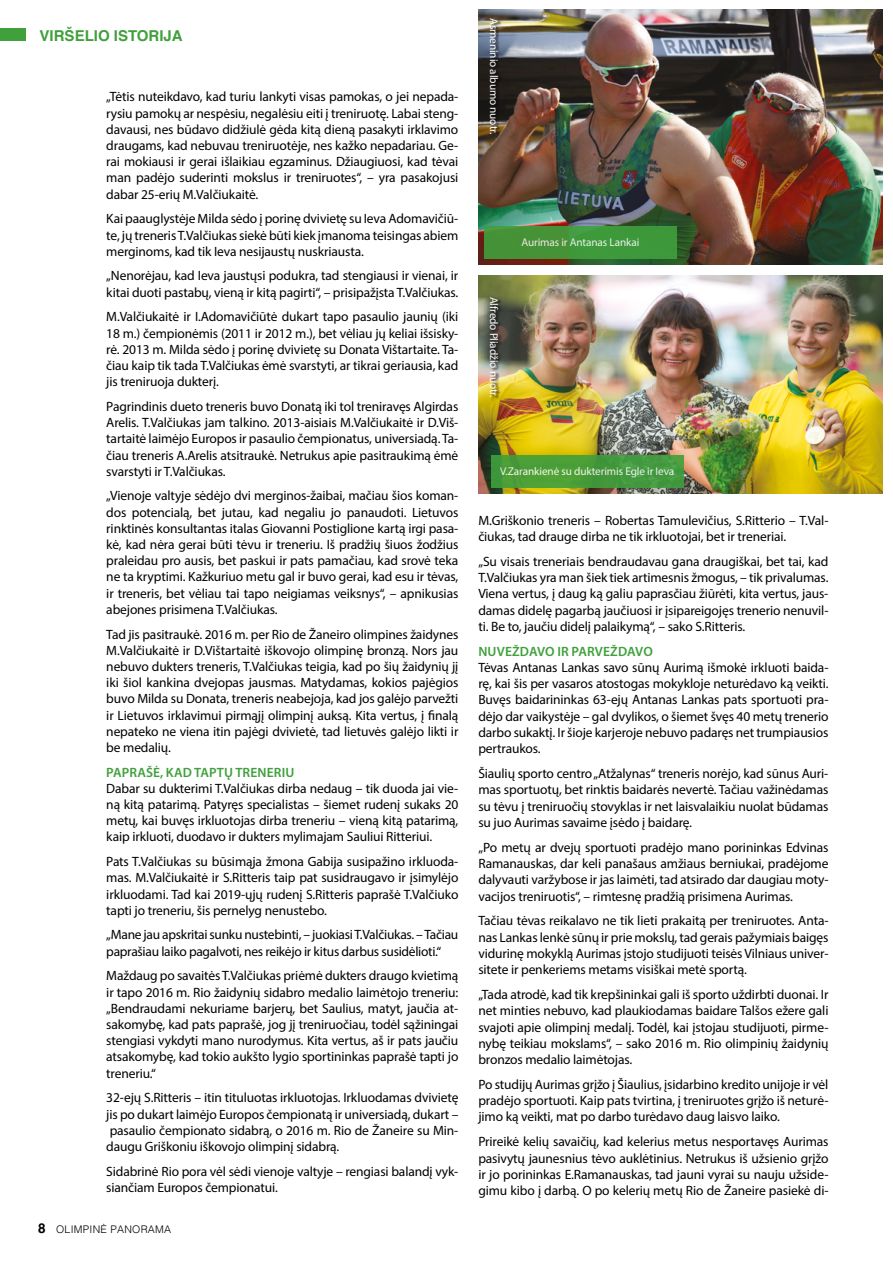
<style>
.page{position:relative;width:893px;height:1263px;background:#fff}
.page>*{position:absolute;margin:0;border:0;box-sizing:border-box;transform-origin:0 0}
.t1{font:700 15px "Helvetica";color:#40a03c}
.t2{font:13.5px/16.2px "Myriad Pro";letter-spacing:-.01em;color:#000;text-align:justify}
.t3{font:600 13.5px "Myriad Pro";letter-spacing:.01em;color:#40a03c}
.t4{font:11.25px "Myriad Pro";letter-spacing:-.01em;color:#fff}
.t5{font:300 10.5px "Helvetica";letter-spacing:.025em;color:#000}
.s1{font-weight:700;font-size:13.5px}
</style>
<div class="page">
<div style="left:0;top:28px;width:26px;height:13px;background:#40a03c"></div>
<img style="left:478px;top:9px;width:404px;height:256px">
<div style="left:490px;top:18px;width:11px;height:119px;background:#000;opacity:.75"></div>
<img style="left:478px;top:275px;width:404px;height:219px">
<div style="left:490px;top:297px;width:11px;height:104px;background:#000;opacity:.75"></div>
<div style="left:484px;top:226px;width:193px;height:32px;background:#3e9839"></div>
<div style="left:491px;top:455px;width:193px;height:32px;background:#489d39"></div>
<p class="t1" style="left:40px;top:24px;width:145px">VIRŠELIO ISTORIJA</p>
<p class="t4" style="left:501px;top:18px;width:118px;rotate:90deg">Asmeninio albumo nuotr.</p>
<p class="t2" style="left:106px;top:89px;width:354px">„Tėtis nuteikdavo, kad turiu lankyti visas pamokas, o jei nepada&shy;rysiu pamokų ar nespėsiu, negalėsiu eiti į treniruotę. Labai steng&shy;davausi, nes būdavo didžiulė gėda kitą dieną pasakyti irklavimo draugams, kad nebuvau treniruotėje, nes kažko nepadariau. Ge&shy;rai mokiausi ir gerai išlaikiau egzaminus. Džiaugiuosi, kad tėvai man padėjo suderinti mokslus ir treniruotes“, – yra pasakojusi dabar 25-erių M.Valčiukaitė.</p>
<p class="t2" style="left:106px;top:210px;width:354px">Kai paauglystėje Milda sėdo į porinę dvivietę su Ieva Adomavičiū&shy;te, jų treneris T.Valčiukas siekė būti kiek įmanoma teisingas abiem merginoms, kad tik Ieva nesijaustų nuskriausta.</p>
<p class="t2" style="left:106px;top:268px;width:354px">„Nenorėjau, kad Ieva jaustųsi podukra, tad stengiausi ir vienai, ir kitai duoti pastabų, vieną ir kitą pagirti“, – prisipažįsta T.Valčiukas.</p>
<p class="t2" style="left:106px;top:308px;width:354px">M.Valčiukaitė ir I.Adomavičiūtė dukart tapo pasaulio jaunių (iki 18 m.) čempionėmis (2011 ir 2012 m.), bet vėliau jų keliai išsisky&shy;rė. 2013 m. Milda sėdo į porinę dvivietę su Donata Vištartaite. Ta&shy;čiau kaip tik tada T.Valčiukas ėmė svarstyti, ar tikrai geriausia, kad jis treniruoja dukterį.</p>
<p class="t2" style="left:106px;top:398px;width:354px">Pagrindinis dueto treneris buvo Donatą iki tol treniravęs Algirdas Arelis. T.Valčiukas jam talkino. 2013-aisiais M.Valčiukaitė ir D.Viš&shy;tartaitė laimėjo Europos ir pasaulio čempionatus, universiadą. Ta&shy;čiau treneris A.Arelis atsitraukė. Netrukus apie pasitraukimą ėmė svarstyti ir T.Valčiukas.</p>
<p class="t2" style="left:106px;top:488px;width:354px">„Vienoje valtyje sėdėjo dvi merginos-žaibai, mačiau šios koman&shy;dos potencialą, bet jutau, kad negaliu jo panaudoti. Lietuvos rinktinės konsultantas italas Giovanni Postiglione kartą irgi pasa&shy;kė, kad nėra gerai būti tėvu ir treneriu. Iš pradžių šiuos žodžius praleidau pro ausis, bet paskui ir pats pamačiau, kad srovė teka ne ta kryptimi. Kažkuriuo metu gal ir buvo gerai, kad esu ir tėvas, ir treneris, bet vėliau tai tapo neigiamas veiksnys“, – apnikusias abejones prisimena T.Valčiukas.</p>
<p class="t2" style="left:106px;top:626px;width:354px">Tad jis pasitraukė. 2016 m. per Rio de Žaneiro olimpines žaidynes M.Valčiukaitė ir D.Vištartaitė iškovojo olimpinę bronzą. Nors jau nebuvo dukters treneris, T.Valčiukas teigia, kad po šių žaidynių jį iki šiol kankina dvejopas jausmas. Matydamas, kokios pajėgios buvo Milda su Donata, treneris neabejoja, kad jos galėjo parvežti ir Lietuvos irklavimui pirmąjį olimpinį auksą. Kita vertus, į finalą nepateko ne viena itin pajėgi dvivietė, tad lietuvės galėjo likti ir be medalių.</p>
<p class="t3" style="left:106px;top:763px;width:190px">PAPRAŠĖ, KAD TAPTŲ TRENERIU</p>
<p class="t2" style="left:106px;top:780px;width:354px">Dabar su dukterimi T.Valčiukas dirba nedaug – tik duoda jai vie&shy;ną kitą patarimą. Patyręs specialistas – šiemet rudenį sukaks 20 metų, kai buvęs irkluotojas dirba treneriu – vieną kitą patarimą, kaip irkluoti, duodavo ir dukters mylimajam Sauliui Ritteriui.</p>
<p class="t2" style="left:106px;top:853px;width:354px">Pats T.Valčiukas su būsimąja žmona Gabija susipažino irkluoda&shy;mas. M.Valčiukaitė ir S.Ritteris taip pat susidraugavo ir įsimylėjo irkluodami. Tad kai 2019-ųjų rudenį S.Ritteris paprašė T.Valčiuko tapti jo treneriu, šis pernelyg nenustebo.</p>
<p class="t2" style="left:106px;top:927px;width:354px">„Mane jau apskritai sunku nustebinti, – juokiasi T.Valčiukas. – Tačiau paprašiau laiko pagalvoti, nes reikėjo ir kitus darbus susidėlioti.“</p>
<p class="t2" style="left:106px;top:967px;width:354px">Maždaug po savaitės T.Valčiukas priėmė dukters draugo kvietimą ir tapo 2016 m. Rio žaidynių sidabro medalio laimėtojo treneriu: „Bendraudami nekuriame barjerų, bet Saulius, matyt, jaučia at&shy;sakomybę, kad pats paprašė, jog jį treniruočiau, todėl sąžiningai stengiasi vykdyti mano nurodymus. Kita vertus, aš ir pats jaučiu atsakomybę, kad tokio aukšto lygio sportininkas paprašė tapti jo treneriu.“</p>
<p class="t2" style="left:106px;top:1089px;width:354px">32-ejų S.Ritteris – itin tituluotas irkluotojas. Irkluodamas dvivietę jis po dukart laimėjo Europos čempionatą ir universiadą, dukart – pasaulio čempionato sidabrą, o 2016 m. Rio de Žaneire su Min&shy;daugu Griškoniu iškovojo olimpinį sidabrą.</p>
<p class="t2" style="left:106px;top:1163px;width:354px">Sidabrinė Rio pora vėl sėdi vienoje valtyje – rengiasi balandį vyk&shy;siančiam Europos čempionatui.</p>
<p class="t4" style="left:521px;top:236px;width:120px">Aurimas ir Antanas Lankai</p>
<p class="t4" style="left:501px;top:297px;width:103px;rotate:90deg">Alfredo Pliadžio nuotr.</p>
<p class="t4" style="left:500px;top:464px;width:176px">V.Zarankienė su dukterimis Egle ir Ieva</p>
<p class="t2" style="left:478px;top:512px;width:352px">M.Griškonio treneris – Robertas Tamulevičius, S.Ritterio – T.Val&shy;čiukas, tad drauge dirba ne tik irkluotojai, bet ir treneriai.</p>
<p class="t2" style="left:478px;top:553px;width:352px">„Su visais treneriais bendraudavau gana draugiškai, bet tai, kad T.Valčiukas yra man šiek tiek artimesnis žmogus, – tik privalumas.<br>Viena vertus, į daug ką galiu paprasčiau žiūrėti, kita vertus, jaus&shy;damas didelę pagarbą jaučiuosi ir įsipareigojęs trenerio nenuvil&shy;ti. Be to, jaučiu didelį palaikymą“, – sako S.Ritteris.</p>
<p class="t3" style="left:478px;top:642px;width:176px">NUVEŽDAVO IR PARVEŽDAVO</p>
<p class="t2" style="left:478px;top:659px;width:352px">Tėvas Antanas Lankas savo sūnų Aurimą išmokė irkluoti baida&shy;rę, kai šis per vasaros atostogas mokykloje neturėdavo ką veikti.<br>Buvęs baidarininkas 63-ejų Antanas Lankas pats sportuoti pra&shy;dėjo dar vaikystėje – gal dvylikos, o šiemet švęs 40 metų trenerio darbo sukaktį. Ir šioje karjeroje nebuvo padaręs net trumpiausios pertraukos.</p>
<p class="t2" style="left:478px;top:765px;width:352px">Šiaulių sporto centro „Atžalynas“ treneris norėjo, kad sūnus Auri&shy;mas sportuotų, bet rinktis baidarės nevertė. Tačiau važinėdamas su tėvu į treniruočių stovyklas ir net laisvalaikiu nuolat būdamas su juo Aurimas savaime įsėdo į baidarę.</p>
<p class="t2" style="left:478px;top:839px;width:352px">„Po metų ar dvejų sportuoti pradėjo mano porininkas Edvinas Ramanauskas, dar keli panašaus amžiaus berniukai, pradėjome dalyvauti varžybose ir jas laimėti, tad atsirado dar daugiau moty&shy;vacijos treniruotis“, – rimtesnę pradžią prisimena Aurimas.</p>
<p class="t2" style="left:478px;top:912px;width:352px">Tačiau tėvas reikalavo ne tik lieti prakaitą per treniruotes. Anta&shy;nas Lankas lenkė sūnų ir prie mokslų, tad gerais pažymiais baigęs vidurinę mokyklą Aurimas įstojo studijuoti teisės Vilniaus univer&shy;sitete ir penkeriems metams visiškai metė sportą.</p>
<p class="t2" style="left:478px;top:986px;width:352px">„Tada atrodė, kad tik krepšininkai gali iš sporto uždirbti duonai. Ir net minties nebuvo, kad plaukiodamas baidare Talšos ežere gali svajoti apie olimpinį medalį. Todėl, kai įstojau studijuoti, pirme&shy;nybę teikiau mokslams“, – sako 2016 m. Rio olimpinių žaidynių bronzos medalio laimėtojas.</p>
<p class="t2" style="left:478px;top:1076px;width:352px">Po studijų Aurimas grįžo į Šiaulius, įsidarbino kredito unijoje ir vėl pradėjo sportuoti. Kaip pats tvirtina, į treniruotes grįžo iš neturė&shy;jimo ką veikti, mat po darbo turėdavo daug laisvo laiko.</p>
<p class="t2" style="left:478px;top:1133px;width:352px">Prireikė kelių savaičių, kad kelerius metus nesportavęs Aurimas pasivytų jaunesnius tėvo auklėtinius. Netrukus iš užsienio grįžo ir jo porininkas E.Ramanauskas, tad jauni vyrai su nauju užside&shy;gimu kibo į darbą. O po kelerių metų Rio de Žaneire pasiekė di-</p>
<p class="t5" style="left:38px;top:1220px;width:134px"><span class="s1">8</span> OLIMPINĖ PANORAMA</p>
</div>
